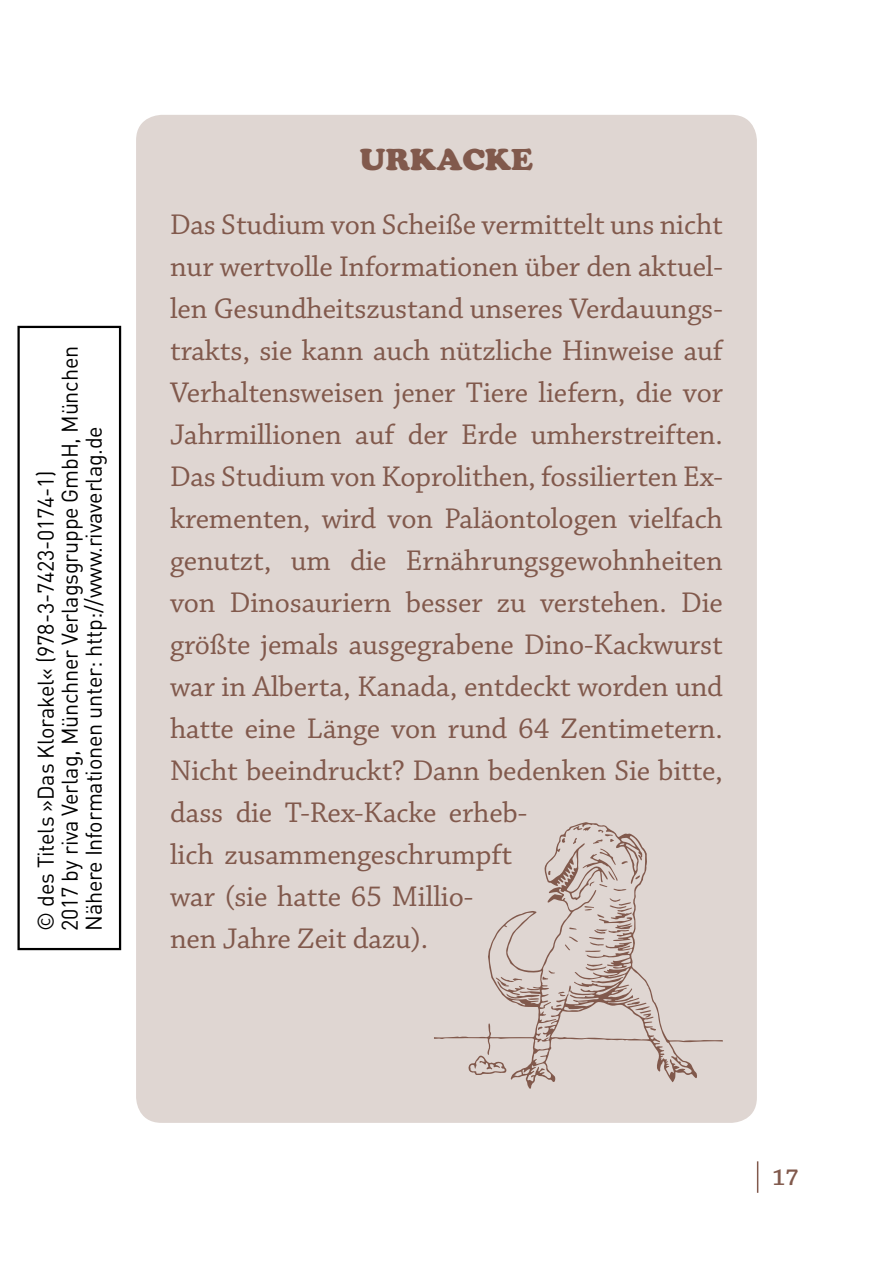
<style>
.page{position:relative;width:893px;height:1276px;background:#fff}
.page>*{position:absolute;margin:0;border:0;box-sizing:border-box;transform-origin:0 0}
._04_Kastentext_oEZ{font:30px/42px "Chaparral Pro";letter-spacing:-.005em;color:#81594c}
._04_Kastenüberschrif{font:30px "Cooper Black Std";color:#81594c}
.t1{font:600 24px "Chaparral Pro";color:#81594c}
.t2{font:22.5px/24px "DINOT";letter-spacing:-.01em;color:#000;scale:.96 1}
</style>
<div class="page">
<hr style="left:757px;top:1161px;width:1px;height:31px;background:#81594c">
<div style="left:17px;top:326px;width:104px;height:624px;border:2px solid #000"></div>
<div style="left:136px;top:115px;width:621px;height:1008px;background:#dfd6d2;border-radius:26px"></div>
<svg style="left:434px;top:822px;width:289px;height:267px"></svg>
<svg style="left:468px;top:1055px;width:39px;height:20px"></svg>
<svg style="left:638px;top:855px;width:4px;height:5px"></svg>
<svg style="left:591px;top:977px;width:32px;height:6px"></svg>
<svg style="left:586px;top:963px;width:20px;height:7px"></svg>
<svg style="left:561px;top:838px;width:4px;height:5px"></svg>
<svg style="left:569px;top:927px;width:8px;height:2px"></svg>
<svg style="left:548px;top:871px;width:3px;height:4px"></svg>
<svg style="left:538px;top:1026px;width:5px;height:4px"></svg>
<svg style="left:584px;top:898px;width:48px;height:54px"></svg>
<svg style="left:635px;top:875px;width:5px;height:4px"></svg>
<svg style="left:565px;top:936px;width:13px;height:14px"></svg>
<svg style="left:573px;top:826px;width:55px;height:65px"></svg>
<svg style="left:496px;top:970px;width:75px;height:37px"></svg>
<svg style="left:627px;top:1001px;width:24px;height:16px"></svg>
<svg style="left:650px;top:1028px;width:6px;height:2px"></svg>
<p class="t2" style="left:33px;top:931px;width:611px;rotate:-90deg">© des Titels »Das Klorakel« (978-3-7423-0174-1)<br>2017 by riva Verlag, Münchner Verlagsgruppe GmbH, München<br>Nähere Informationen unter: http://www.rivaverlag.de</p>
<p class="_04_Kastenüberschrif" style="left:360px;top:141px;width:175px">URKACKE</p>
<p class="_04_Kastentext_oEZ" style="left:170px;top:205px;width:554px">Das Studium von Scheiße vermittelt uns nicht nur wertvolle Informationen über den aktuel&shy;len Gesundheitszustand unseres Verdauungs&shy;trakts, sie kann auch nützliche Hinweise auf Verhaltensweisen jener Tiere liefern, die vor Jahrmillionen auf der Erde umherstreiften.<br>Das Studium von Koprolithen, fossilierten Ex&shy;krementen, wird von Paläontologen vielfach genutzt, um die Ernährungsgewohnheiten von Dinosauriern besser zu verstehen. Die größte jemals ausgegrabene Dino-Kackwurst war in Alberta, Kanada, entdeckt worden und hatte eine Länge von rund 64 Zentimetern.<br>Nicht beeindruckt? Dann bedenken Sie bitte, dass die T-Rex-Kacke erheb-<br>lich zusammengeschrumpft<br>war (sie hatte 65 Millio-<br>nen Jahre Zeit dazu).</p>
<p class="t1" style="left:772px;top:1164px;width:27px">17</p>
</div>
